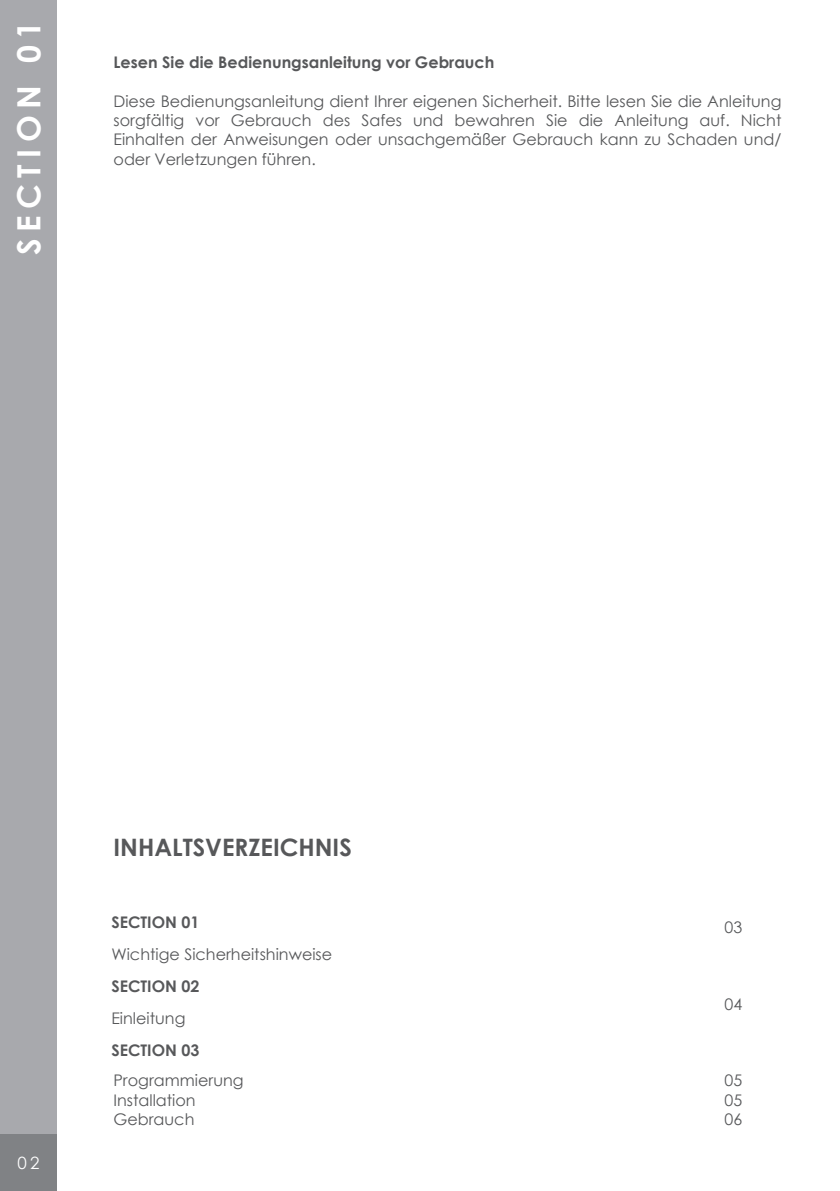
<style>
.page{position:relative;width:840px;height:1191px;background:#fff}
.page>*{position:absolute;margin:0;border:0;box-sizing:border-box;transform-origin:0 0}
.t1{font:700 32px "Century Gothic";letter-spacing:.2em;color:#fff}
.t2{font:700 24px "Century Gothic";color:#57585a}
.t3{font:17px "Century Gothic";color:#fff}
.t4{font:16px/19.2px "Century Gothic";color:#57585a;text-align:justify}
.t5{font:700 16px "Century Gothic";color:#57585a}
</style>
<div class="page">
<div style="left:0;top:0;width:57px;height:1191px;background:#a8a9ad"></div>
<div style="left:0;top:1134px;width:57px;height:57px;background:#808285"></div>
<h1 class="t1" style="left:5px;top:255px;width:235px;rotate:-90deg">SECTION 01</h1>
<p class="t5" style="left:113px;top:51px;width:382px">Lesen Sie die Bedienungsanleitung vor Gebrauch</p>
<p class="t4" style="left:113px;top:91px;width:669px">Diese Bedienungsanleitung dient Ihrer eigenen Sicherheit. Bitte lesen Sie die Anleitung sorgfältig vor Gebrauch des Safes und bewahren Sie die Anleitung auf. Nicht Einhalten der Anweisungen oder unsachgemäßer Gebrauch kann zu Schaden und/ oder Verletzungen führen.</p>
<p class="t3" style="left:17px;top:1151px;width:24px">02</p>
<h2 class="t2" style="left:113px;top:829px;width:240px">INHALTSVERZEICHNIS</h2>
<p class="t5" style="left:111px;top:909px;width:89px">SECTION 01</p>
<p class="t4" style="left:111px;top:944px;width:222px">Wichtige Sicherheitshinweise</p>
<p class="t5" style="left:111px;top:973px;width:89px">SECTION 02</p>
<p class="t4" style="left:111px;top:1008px;width:76px">Einleitung</p>
<p class="t5" style="left:111px;top:1037px;width:89px">SECTION 03</p>
<p class="t4" style="left:113px;top:1070px;width:131px">Programmierung</p>
<p class="t4" style="left:724px;top:1070px;width:19px">05</p>
<p class="t4" style="left:113px;top:1090px;width:84px">Installation</p>
<p class="t4" style="left:724px;top:1090px;width:19px">05</p>
<p class="t4" style="left:113px;top:1109px;width:82px">Gebrauch</p>
<p class="t4" style="left:724px;top:1109px;width:19px">06</p>
<p class="t4" style="left:724px;top:917px;width:19px">03</p>
<p class="t4" style="left:724px;top:994px;width:19px">04</p>
</div>
